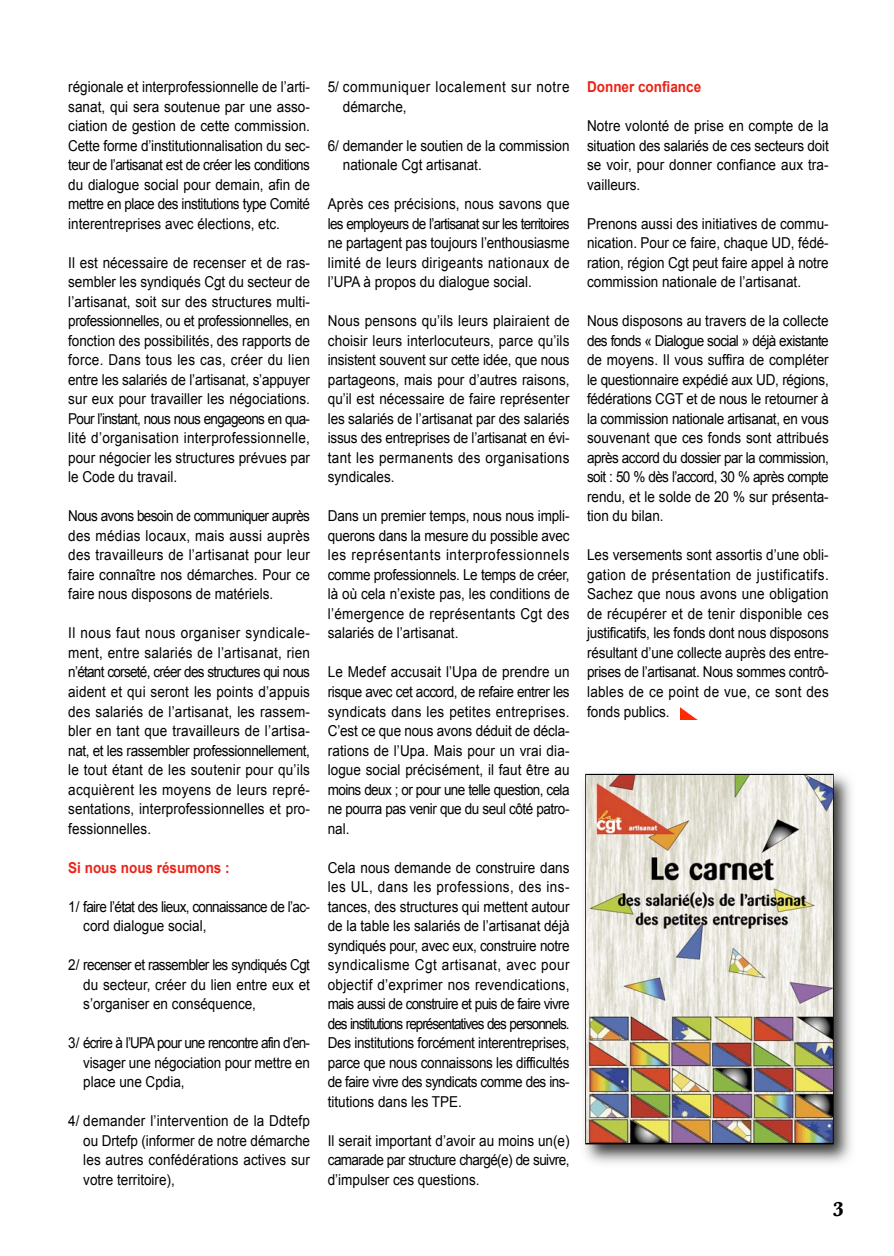
<style>
.page{position:relative;width:894px;height:1256px;background:#fff}
.page>*{position:absolute;margin:0;border:0;box-sizing:border-box;transform-origin:0 0}
.t1{font:700 21px "Baskerville";color:#000}
.t2{font:15px/19.5px "Arial";color:#000;text-align:justify;scale:.9 1}
.t3{font:15px/19.5px "Arial";letter-spacing:-.05em;color:#000;scale:.9 1}
.t4{font:15px/19.5px "Arial";letter-spacing:.04em;color:#000;scale:.9 1}
.t5{font:700 15px "Arial";color:#eb2317;scale:.9 1}
</style>
<div class="page">
<img style="left:680px;top:707px;width:15px;height:11px">
<img style="left:584px;top:773px;width:268px;height:390px">
<div style="left:585px;top:773px;width:248px;height:371px;border:2px solid #000"></div>
<img style="left:586px;top:775px;width:245px;height:367px">
<p class="t2" style="left:68px;top:77px;width:270px">régionale et interprofessionnelle de l’arti&shy;sanat, qui sera soutenue par une asso&shy;ciation de gestion de cette commission.<br>Cette forme d’institutionnalisation du sec&shy;teur de l’artisanat est de créer les conditions du dialogue social pour demain, afin de mettre en place des institutions type Comité interentreprises avec élections, etc.</p>
<p class="t2" style="left:68px;top:253px;width:270px">Il est nécessaire de recenser et de ras&shy;sembler les syndiqués Cgt du secteur de l’artisanat, soit sur des structures multi&shy;professionnelles, ou et professionnelles, en fonction des possibilités, des rapports de force. Dans tous les cas, créer du lien entre les salariés de l’artisanat, s’appuyer sur eux pour travailler les négociations.<br>Pour l’instant, nous nous engageons en qua&shy;lité d’organisation interprofessionnelle, pour négocier les structures prévues par le Code du travail.</p>
<p class="t2" style="left:68px;top:506px;width:270px">Nous avons besoin de communiquer auprès des médias locaux, mais aussi auprès des travailleurs de l’artisanat pour leur faire connaître nos démarches. Pour ce faire nous disposons de matériels.</p>
<p class="t2" style="left:68px;top:623px;width:270px">Il nous faut nous organiser syndicale&shy;ment, entre salariés de l’artisanat, rien n’étant corseté, créer des structures qui nous aident et qui seront les points d’appuis des salariés de l’artisanat, les rassem&shy;bler en tant que travailleurs de l’artisa&shy;nat, et les rassembler professionnellement, le tout étant de les soutenir pour qu’ils acquièrent les moyens de leurs repré&shy;sentations, interprofessionnelles et pro&shy;fessionnelles.</p>
<p class="t5" style="left:68px;top:858px;width:181px">Si nous nous résumons :</p>
<p class="t3" style="left:83px;top:896px;width:253px;text-indent:-15px">1/ faire l’état des lieux, connaissance de l’ac&shy;cord dialogue social,</p>
<p class="t2" style="left:83px;top:955px;width:253px;text-indent:-15px">2/ recenser et rassembler les syndiqués Cgt du secteur, créer du lien entre eux et s’organiser en conséquence,</p>
<p class="t2" style="left:83px;top:1033px;width:253px;text-indent:-15px">3/ écrire à l’UPA pour une rencontre afin d’en&shy;visager une négociation pour mettre en place une Cpdia,</p>
<p class="t2" style="left:83px;top:1111px;width:253px;text-indent:-15px">4/ demander l’intervention de la Ddtefp ou Drtefp (informer de notre démarche les autres confédérations actives sur votre territoire),</p>
<p class="t4" style="left:342px;top:77px;width:253px;text-indent:-15px">5/ communiquer localement sur notre démarche,</p>
<p class="t2" style="left:342px;top:136px;width:253px;text-indent:-15px">6/ demander le soutien de la commission nationale Cgt artisanat.</p>
<p class="t2" style="left:327px;top:194px;width:270px">Après ces précisions, nous savons que les employeurs de l’artisanat sur les territoires ne partagent pas toujours l’enthousiasme limité de leurs dirigeants nationaux de l’UPA à propos du dialogue social.</p>
<p class="t2" style="left:327px;top:311px;width:270px">Nous pensons qu’ils leurs plairaient de choisir leurs interlocuteurs, parce qu’ils insistent souvent sur cette idée, que nous partageons, mais pour d’autres raisons, qu’il est nécessaire de faire représenter les salariés de l’artisanat par des salariés issus des entreprises de l’artisanat en évi&shy;tant les permanents des organisations syndicales.</p>
<p class="t2" style="left:327px;top:506px;width:270px">Dans un premier temps, nous nous impli&shy;querons dans la mesure du possible avec les représentants interprofessionnels comme professionnels. Le temps de créer, là où cela n’existe pas, les conditions de l’émergence de représentants Cgt des salariés de l’artisanat.</p>
<p class="t2" style="left:327px;top:662px;width:270px">Le Medef accusait l’Upa de prendre un risque avec cet accord, de refaire entrer les syndicats dans les petites entreprises.<br>C’est ce que nous avons déduit de décla&shy;rations de l’Upa. Mais pour un vrai dia&shy;logue social précisément, il faut être au moins deux ; or pour une telle question, cela ne pourra pas venir que du seul côté patro&shy;nal.</p>
<p class="t2" style="left:327px;top:857px;width:270px">Cela nous demande de construire dans les UL, dans les professions, des ins&shy;tances, des structures qui mettent autour de la table les salariés de l’artisanat déjà syndiqués pour, avec eux, construire notre syndicalisme Cgt artisanat, avec pour objectif d’exprimer nos revendications, mais aussi de construire et puis de faire vivre des institutions représentatives des personnels.<br>Des institutions forcément interentreprises, parce que nous connaissons les difficultés de faire vivre des syndicats comme des ins&shy;titutions dans les TPE.</p>
<p class="t2" style="left:327px;top:1130px;width:270px">Il serait important d’avoir au moins un(e) camarade par structure chargé(e) de suivre, d’impulser ces questions.</p>
<p class="t5" style="left:586px;top:78px;width:128px">Donner confiance</p>
<p class="t2" style="left:586px;top:116px;width:270px">Notre volonté de prise en compte de la situation des salariés de ces secteurs doit se voir, pour donner confiance aux tra&shy;vailleurs.</p>
<p class="t2" style="left:586px;top:214px;width:270px">Prenons aussi des initiatives de commu&shy;nication. Pour ce faire, chaque UD, fédé&shy;ration, région Cgt peut faire appel à notre commission nationale de l’artisanat.</p>
<p class="t2" style="left:586px;top:311px;width:270px">Nous disposons au travers de la collecte des fonds « Dialogue social » déjà existante de moyens. Il vous suffira de compléter le questionnaire expédié aux UD, régions, fédérations CGT et de nous le retourner à la commission nationale artisanat, en vous souvenant que ces fonds sont attribués après accord du dossier par la commission, soit : 50 % dès l’accord, 30 % après compte rendu, et le solde de 20 % sur présenta&shy;tion du bilan.</p>
<p class="t2" style="left:586px;top:545px;width:270px">Les versements sont assortis d’une obli&shy;gation de présentation de justificatifs.<br>Sachez que nous avons une obligation de récupérer et de tenir disponible ces justificatifs, les fonds dont nous disposons résultant d’une collecte auprès des entre&shy;prises de l’artisanat. Nous sommes contrô&shy;lables de ce point de vue, ce sont des fonds publics.</p>
<h1 class="t1" style="left:832px;top:1196px;width:13px">3</h1>
</div>
